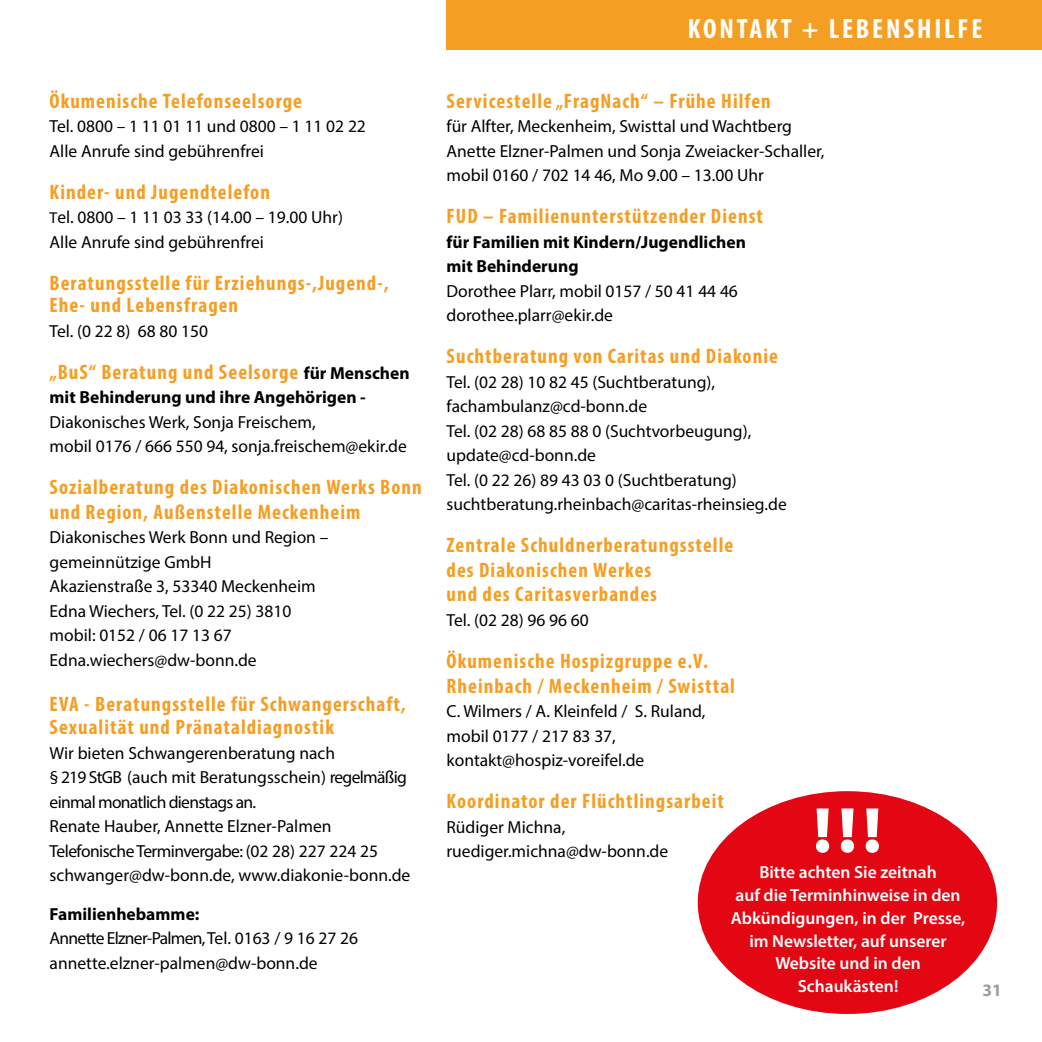
<style>
.page{position:relative;width:1042px;height:1042px;background:#fff}
.page>*{position:absolute;margin:0;border:0;box-sizing:border-box;transform-origin:0 0}
.t1{font:900 64.75px "Myriad Pro";color:#fff}
.t2{font:700 condensed 28px "Myriad Pro";letter-spacing:.1em;color:#fff}
.t3{font:700 condensed 21px/24.5px "Myriad Pro";letter-spacing:.05em;color:#f59e24}
.t4{font:17.5px/24.5px "Myriad Pro";color:#000}
.t5{font:600 17.5px/22.8px "Myriad Pro";color:#fff;text-align:center}
.t6{font:700 17.5px/24.5px "Myriad Pro";color:#000}
.t7{font:700 17.5px "Myriad Pro";color:#9d9d9c}
.s1{font-size:15.75px}
.s2{font-stretch:normal;font-size:17.5px;color:#000}
</style>
<div class="page">
<div style="left:446px;top:0;width:596px;height:50px;background:#f59e24"></div>
<div style="left:698px;top:791px;width:299px;height:223px;background:#e30613;border-radius:50%"></div>
<p class="t3" style="left:50px;top:88px;width:254px">Ökumenische Telefonseelsorge</p>
<p class="t4" style="left:50px;top:114px;width:318px">Tel. 0800 – 1 11 01 11 und 0800 – 1 11 02 22<br>Alle Anrufe sind gebührenfrei</p>
<p class="t3" style="left:50px;top:179px;width:222px">Kinder- und Jugendtelefon</p>
<p class="t4" style="left:50px;top:205px;width:295px"><span class="s1">T</span>el. 0800 – 1 11 03 33 (14.00 – 19.00 Uhr)<br>Alle Anrufe sind gebührenfrei</p>
<p class="t3" style="left:50px;top:271px;width:341px;line-height:22.8px">Beratungsstelle für Erziehungs-,Jugend-,<br>Ehe- und Lebensfragen</p>
<p class="t4" style="left:50px;top:318px;width:160px">Tel. (0 22 8) 68 80 150</p>
<p class="t3" style="left:50px;top:359px;width:362px">„BuS“ Beratung und Seelsorge <span class="s2">für Menschen</span></p>
<p class="t6" style="left:50px;top:385px;width:318px">mit Behinderung und ihre Angehörigen -</p>
<p class="t4" style="left:50px;top:409px;width:359px">Diakonisches Werk, Sonja Freischem,<br>mobil 0176 / 666 550 94, sonja.freischem@ekir.de</p>
<p class="t3" style="left:50px;top:475px;width:374px">Sozialberatung des Diakonischen Werks Bonn und Region, Außenstelle Meckenheim</p>
<p class="t4" style="left:50px;top:525px;width:280px">Diakonisches Werk Bonn und Region – gemeinnützige GmbH<br>Akazienstraße 3, 53340 Meckenheim<br>Edna Wiechers, Tel. (0 22 25) 3810 mobil: 0152 / 06 17 13 67<br>Edna.wiechers@dw-bonn.de</p>
<p class="t3" style="left:50px;top:692px;width:358px;line-height:22.8px">EVA - Beratungsstelle für Schwangerschaft,<br>Sexualität und Pränataldiagnostik</p>
<p class="t4" style="left:50px;top:740px;width:362px">Wir bieten Schwangerenberatung nach<br>§ 219 StGB (auch mit Beratungsschein) regelmäßig einmal monatlich dienstags an.<br>Renate Hauber, Annette Elzner-Palmen Telefonische Terminvergabe: (02 28) 227 224 25 schwanger@dw-bonn.de, www.diakonie-bonn.de</p>
<p class="t6" style="left:50px;top:901px;width:151px">Familienhebamme:</p>
<p class="t4" style="left:50px;top:926px;width:310px">Annette Elzner-Palmen, Tel. 0163 / 9 16 27 26 annette.elzner-palmen@dw-bonn.de</p>
<h2 class="t2" style="left:688px;top:12px;width:296px">KONTAKT + LEBENSHILFE</h2>
<p class="t3" style="left:446px;top:88px;width:326px">Servicestelle „FragNach“ – Frühe Hilfen</p>
<p class="t4" style="left:446px;top:114px;width:379px">für Alfter, Meckenheim, Swisttal und Wachtberg<br>Anette Elzner-Palmen und Sonja Zweiacker-Schaller, mobil 0160 / 702 14 46, Mo 9.00 – 13.00 Uhr</p>
<p class="t3" style="left:446px;top:203px;width:318px">FUD – Familienunterstützender Dienst</p>
<p class="t6" style="left:446px;top:229px;width:301px">für Familien mit Kindern/Jugendlichen mit Behinderung</p>
<p class="t4" style="left:446px;top:278px;width:293px">Dorothee Plarr, mobil 0157 / 50 41 44 46 dorothee.plarr@ekir.de</p>
<p class="t3" style="left:446px;top:343px;width:333px">Suchtberatung von Caritas und Diakonie</p>
<p class="t4" style="left:446px;top:369px;width:342px">Tel. (02 28) 10 82 45 (Suchtberatung), fachambulanz@cd-bonn.de<br>Tel. (02 28) 68 85 88 0 (Suchtvorbeugung), update@cd-bonn.de<br>Tel. (0 22 26) 89 43 03 0 (Suchtberatung) suchtberatung.rheinbach@caritas-rheinsieg.de</p>
<p class="t3" style="left:446px;top:532px;width:288px">Zentrale Schuldnerberatungsstelle des Diakonischen Werkes<br>und des Caritasverbandes</p>
<p class="t4" style="left:446px;top:607px;width:144px">Tel. (02 28) 96 96 60</p>
<p class="t3" style="left:446px;top:647px;width:290px;line-height:25.2px">Ökumenische Hospizgruppe e.V.<br>Rheinbach / Meckenheim / Swisttal</p>
<p class="t4" style="left:446px;top:699px;width:260px">C. Wilmers / A. Kleinfeld / S. Ruland, mobil 0177 / 217 83 37, kontakt@hospiz-voreifel.de</p>
<p class="t3" style="left:446px;top:789px;width:279px">Koordinator der Flüchtlingsarbeit</p>
<p class="t4" style="left:446px;top:814px;width:223px">Rüdiger Michna, ruediger.michna@dw-bonn.de</p>
<h1 class="t1" style="left:813px;top:787px;width:70px">!!!</h1>
<p class="t5" style="left:731px;top:860px;width:236px">Bitte achten Sie zeitnah<br>auf die Terminhinweise in den<br>Abkündigungen, in der Presse, im Newsletter, auf unserer<br>Website und in den<br>Schaukästen!</p>
<p class="t7" style="left:982px;top:978px;width:21px">31</p>
</div>
